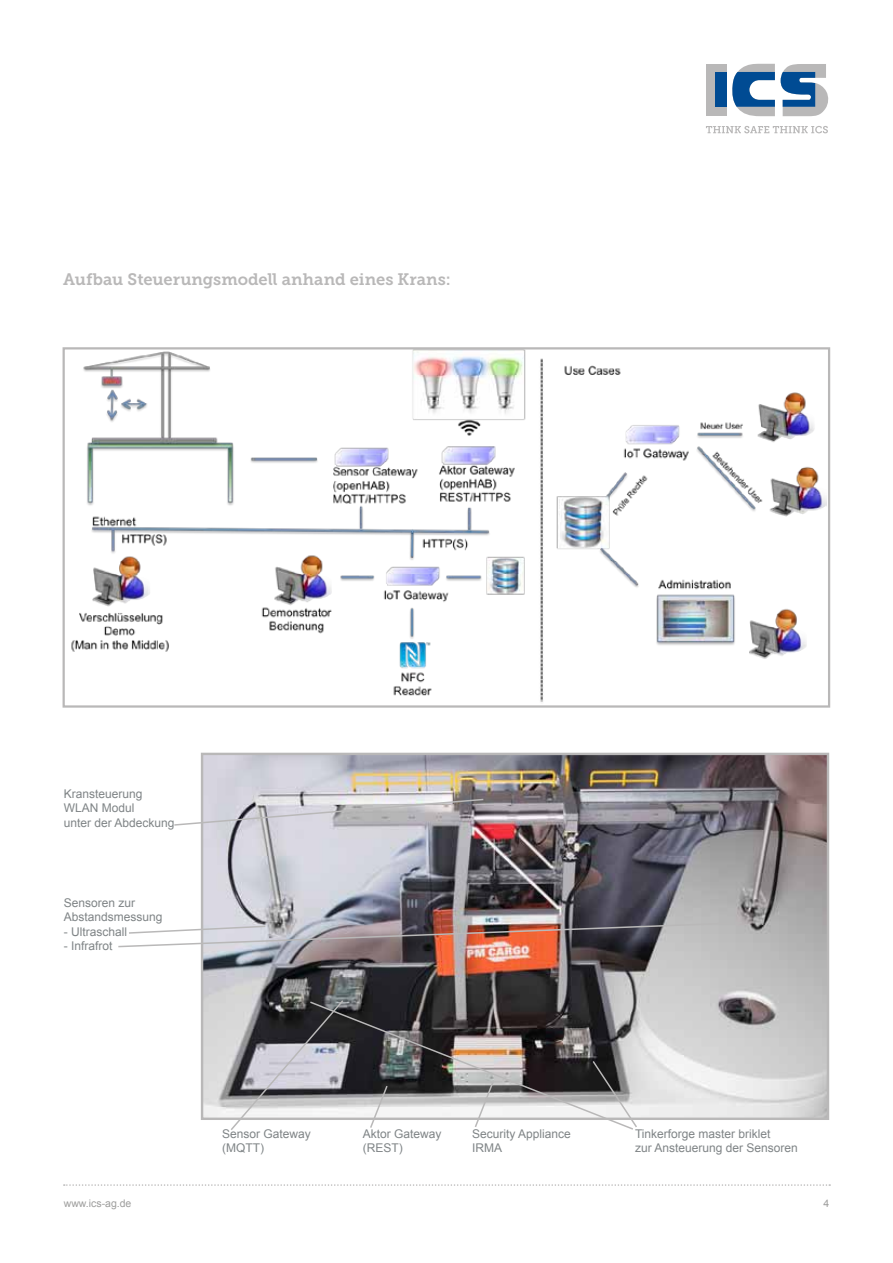
<style>
.page{position:relative;width:893px;height:1263px;background:#fff}
.page>*{position:absolute;margin:0;border:0;box-sizing:border-box;transform-origin:0 0}
.t1{font:16.5px "Museo Slab 700";letter-spacing:-.005em;color:#b9b8b8}
.t2{font:12px/14.4px "Arial";color:#7f8486}
.t3{font:10.5px "Arial";color:#9d9d9c}
</style>
<div class="page">
<div style="left:706px;top:64px;width:20px;height:51px;background:#b9b8b8"></div>
<svg style="left:732px;top:64px;width:43px;height:52px"></svg>
<div style="left:715px;top:72px;width:11px;height:35px;background:#004b93"></div>
<svg style="left:781px;top:64px;width:48px;height:52px"></svg>
<svg style="left:706px;top:126px;width:122px;height:7px"></svg>
<svg style="left:64px;top:1184px;width:766px;height:2px"></svg>
<img style="left:71px;top:350px;width:756px;height:352px">
<div style="left:63px;top:347px;width:767px;height:361px;border:2px solid #b9b8b8"></div>
<img style="left:204px;top:756px;width:622px;height:361px">
<img style="left:118px;top:921px;width:625px;height:27px">
<svg style="left:229px;top:999px;width:409px;height:131px;background:#838283"></svg>
<svg style="left:174px;top:798px;width:311px;height:29px;background:#c6c4c9"></svg>
<h1 class="t1" style="left:63px;top:270px;width:389px">Aufbau Steuerungsmodell anhand eines Krans:</h1>
<p class="t2" style="left:64px;top:787px;width:112px">Kransteuerung<br>WLAN Modul<br>unter der Abdeckung</p>
<p class="t2" style="left:64px;top:896px;width:100px">Sensoren zur<br>Abstandsmessung</p>
<p class="t2" style="left:64px;top:924px;width:65px">- Ultraschall</p>
<p class="t2" style="left:64px;top:939px;width:50px">- Infrafrot</p>
<p class="t2" style="left:222px;top:1127px;width:90px">Sensor Gateway (MQTT)</p>
<p class="t2" style="left:472px;top:1126px;width:100px">Security Appliance<br>IRMA</p>
<p class="t2" style="left:363px;top:1127px;width:80px">Aktor Gateway (REST)</p>
<p class="t2" style="left:635px;top:1127px;width:164px">Tinkerforge master briklet<br>zur Ansteuerung der Sensoren</p>
<p class="t3" style="left:64px;top:1196px;width:69px">www.ics-ag.de</p>
<p class="t3" style="left:823px;top:1196px;width:7px">4</p>
</div>
